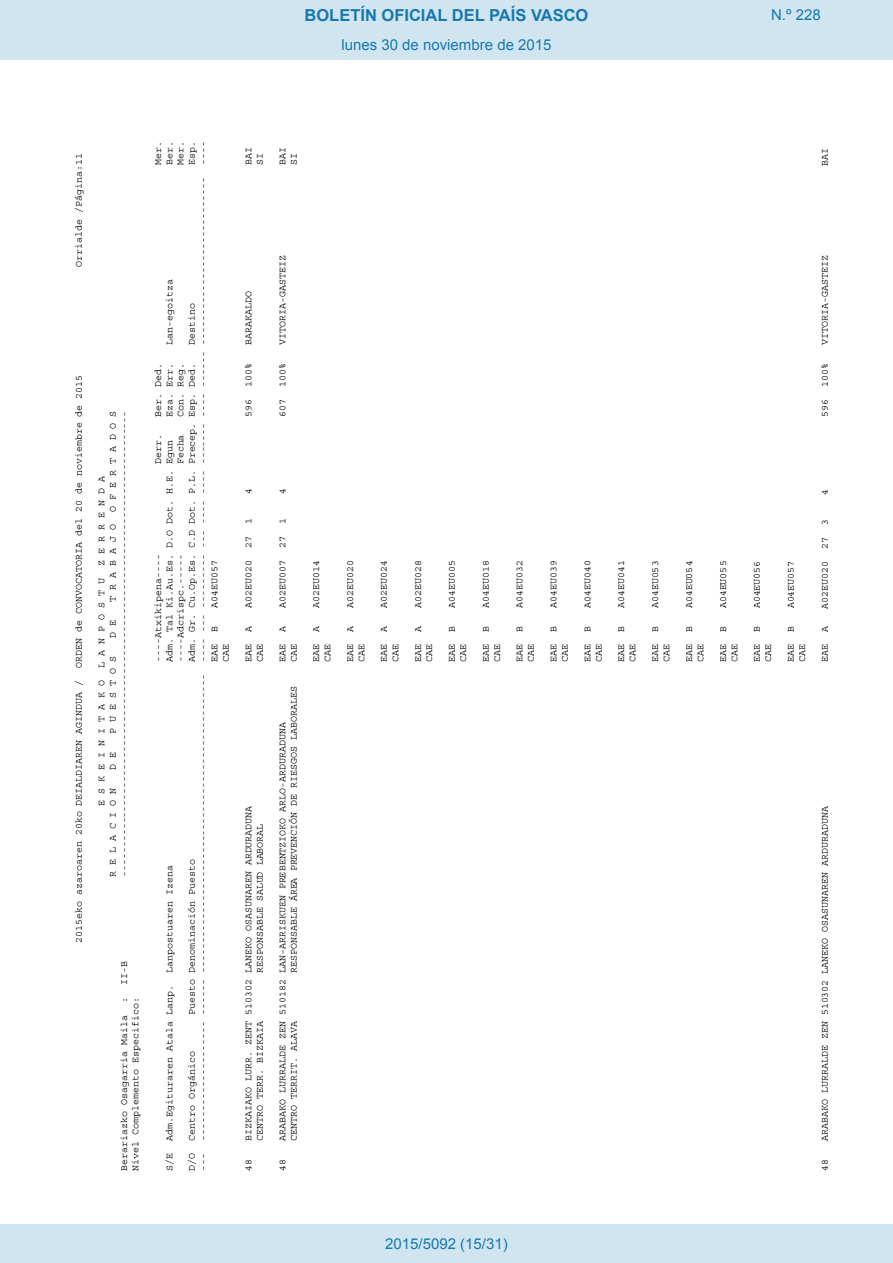
<style>
.page{position:relative;width:893px;height:1263px;background:#fff}
.page>*{position:absolute;margin:0;border:0;box-sizing:border-box;transform-origin:0 0}
.t1{font:700 16.5px "Arial";color:#1879ad}
.Paginacion_Centro{font:15px "Arial";color:#1879ad}
.t2{font:9.9px/11.2px "Courier Std";letter-spacing:.005em;color:#000}
</style>
<div class="page">
<div style="left:0;top:0;width:893px;height:60px;background:#d0e5f0"></div>
<div style="left:0;top:1225px;width:893px;height:38px;background:#d0e5f0"></div>
<h1 class="t1" style="left:305px;top:4px;width:285px">BOLETÍN OFICIAL DEL PAÍS VASCO</h1>
<h2 class="Paginacion_Centro" style="left:771px;top:5px;width:51px">N.º 228</h2>
<h2 class="Paginacion_Centro" style="left:341px;top:35px;width:212px">lunes 30 de noviembre de 2015</h2>
<p class="t2" style="left:73px;top:267px;width:115px;rotate:-90deg">Orrialde /Página:11</p>
<p class="t2" style="left:73px;top:943px;width:570px;rotate:-90deg">2015eko azaroaren 20ko DEIALDIAREN AGINDUA / ORDEN de CONVOCATORIA del 20 de noviembre de 2015</p>
<p class="t2" style="left:107px;top:602px;width:193px;rotate:-90deg">T R A B A J O O F E R T A D O S</p>
<p class="t2" style="left:96px;top:877px;width:403px;text-indent:72px;rotate:-90deg">E S K E I N I T A K O L A N P O S T U Z E R R E N D A<br>R E L A C I O N</p>
<p class="t2" style="left:107px;top:638px;width:19px;rotate:-90deg">D E</p>
<p class="t2" style="left:107px;top:734px;width:79px;rotate:-90deg">P U E S T O S</p>
<p class="t2" style="left:107px;top:770px;width:19px;rotate:-90deg">D E</p>
<p class="t2" style="left:119px;top:877px;width:468px;rotate:-90deg">------------------------------------------------------------------------------</p>
<p class="t2" style="left:119px;top:1170px;width:211px;rotate:-90deg">Berariazko Osagarria Maila : II-B</p>
<p class="t2" style="left:130px;top:1170px;width:175px;rotate:-90deg">Nivel Complemento Especifico:</p>
<p class="t2" style="left:186px;top:165px;width:25px;rotate:-90deg">Esp.</p>
<p class="t2" style="left:198px;top:1171px;width:1031px;rotate:-90deg">--- -------------------- ------ -------------------------------------------------- ---- --- --------- --- ---- ---- ------- ---- ------ ---------------------------- ----</p>
<p class="t2" style="left:152px;top:165px;width:25px;rotate:-90deg">Mer.</p>
<p class="t2" style="left:164px;top:165px;width:25px;rotate:-90deg">Ber.</p>
<p class="t2" style="left:175px;top:165px;width:25px;rotate:-90deg">Mer.</p>
<p class="t2" style="left:164px;top:345px;width:67px;rotate:-90deg">Lan-egoitza</p>
<p class="t2" style="left:186px;top:345px;width:43px;rotate:-90deg">Destino</p>
<p class="t2" style="left:152px;top:417px;width:55px;rotate:-90deg">Ber. Ded.</p>
<p class="t2" style="left:164px;top:417px;width:55px;rotate:-90deg">Eza. Err.</p>
<p class="t2" style="left:175px;top:417px;width:55px;rotate:-90deg">Con. Reg.</p>
<p class="t2" style="left:186px;top:662px;width:301px;rotate:-90deg">Adm. Gr. Cu.Op.Es. C.D Dot. P.L. Precep. Esp. Ded.</p>
<p class="t2" style="left:175px;top:464px;width:31px;rotate:-90deg">Fecha</p>
<p class="t2" style="left:152px;top:464px;width:31px;rotate:-90deg">Derr.</p>
<p class="t2" style="left:164px;top:662px;width:223px;rotate:-90deg">Adm. Tal Ki.Au.Es. D.O Dot. H.E. Egun</p>
<p class="t2" style="left:152px;top:662px;width:109px;rotate:-90deg">----Atxikipena----</p>
<p class="t2" style="left:175px;top:662px;width:109px;rotate:-90deg">----Adcrispc.-----</p>
<p class="t2" style="left:209px;top:608px;width:49px;rotate:-90deg">A04EU057</p>
<p class="t2" style="left:209px;top:662px;width:37px;rotate:-90deg">EAE B</p>
<p class="t2" style="left:220px;top:662px;width:19px;rotate:-90deg">CAE</p>
<p class="t2" style="left:186px;top:1015px;width:157px;rotate:-90deg">Puesto Denominación Puesto</p>
<p class="t2" style="left:164px;top:1170px;width:307px;rotate:-90deg">S/E Adm.Egituraren Atala Lanp. Lanpostuaren Izena</p>
<p class="t2" style="left:186px;top:1170px;width:121px;rotate:-90deg">D/O Centro Orgánico</p>
<p class="t2" style="left:243px;top:165px;width:19px;rotate:-90deg">BAI</p>
<p class="t2" style="left:254px;top:165px;width:13px;rotate:-90deg">SI</p>
<p class="t2" style="left:243px;top:345px;width:55px;rotate:-90deg">BARAKALDO</p>
<p class="t2" style="left:243px;top:417px;width:55px;rotate:-90deg">596 100%</p>
<p class="t2" style="left:243px;top:494px;width:7px;rotate:-90deg">4</p>
<p class="t2" style="left:243px;top:608px;width:91px;rotate:-90deg">A02EU020 27 1</p>
<p class="t2" style="left:243px;top:662px;width:37px;rotate:-90deg">EAE A</p>
<p class="t2" style="left:254px;top:662px;width:19px;rotate:-90deg">CAE</p>
<p class="t2" style="left:243px;top:1141px;width:337px;rotate:-90deg">BIZKAIAKO LURR. ZENT 510302 LANEKO OSASUNAREN ARDURADUNA</p>
<p class="t2" style="left:254px;top:973px;width:151px;rotate:-90deg">RESPONSABLE SALUD LABORAL</p>
<p class="t2" style="left:254px;top:1141px;width:121px;rotate:-90deg">CENTRO TERR. BIZKAIA</p>
<p class="t2" style="left:243px;top:1171px;width:13px;rotate:-90deg">48</p>
<p class="t2" style="left:277px;top:165px;width:19px;rotate:-90deg">BAI</p>
<p class="t2" style="left:288px;top:165px;width:13px;rotate:-90deg">SI</p>
<p class="t2" style="left:277px;top:345px;width:91px;rotate:-90deg">VITORIA-GASTEIZ</p>
<p class="t2" style="left:277px;top:417px;width:55px;rotate:-90deg">607 100%</p>
<p class="t2" style="left:277px;top:494px;width:7px;rotate:-90deg">4</p>
<p class="t2" style="left:277px;top:608px;width:91px;rotate:-90deg">A02EU007 27 1</p>
<p class="t2" style="left:277px;top:662px;width:37px;rotate:-90deg">EAE A</p>
<p class="t2" style="left:288px;top:662px;width:19px;rotate:-90deg">CAE</p>
<p class="t2" style="left:288px;top:973px;width:289px;rotate:-90deg">RESPONSABLE ÁREA PREVENCIÓN DE RIESGOS LABORALES</p>
<p class="t2" style="left:277px;top:1141px;width:420px;rotate:-90deg">ARABAKO LURRALDE ZEN 510182 LAN-ARRISKUEN PREBENTZIOKO ARLO-ARDURADUNA</p>
<p class="t2" style="left:288px;top:1141px;width:121px;rotate:-90deg">CENTRO TERRIT. ALAVA</p>
<p class="t2" style="left:277px;top:1171px;width:13px;rotate:-90deg">48</p>
<p class="t2" style="left:311px;top:608px;width:49px;rotate:-90deg">A02EU014</p>
<p class="t2" style="left:311px;top:662px;width:37px;rotate:-90deg">EAE A</p>
<p class="t2" style="left:322px;top:662px;width:19px;rotate:-90deg">CAE</p>
<p class="t2" style="left:344px;top:608px;width:49px;rotate:-90deg">A02EU020</p>
<p class="t2" style="left:378px;top:608px;width:49px;rotate:-90deg">A02EU024</p>
<p class="t2" style="left:412px;top:608px;width:49px;rotate:-90deg">A02EU028</p>
<p class="t2" style="left:344px;top:662px;width:37px;rotate:-90deg">EAE A</p>
<p class="t2" style="left:356px;top:662px;width:19px;rotate:-90deg">CAE</p>
<p class="t2" style="left:378px;top:662px;width:37px;rotate:-90deg">EAE A</p>
<p class="t2" style="left:390px;top:662px;width:19px;rotate:-90deg">CAE</p>
<p class="t2" style="left:412px;top:662px;width:37px;rotate:-90deg">EAE A</p>
<p class="t2" style="left:424px;top:662px;width:19px;rotate:-90deg">CAE</p>
<p class="t2" style="left:446px;top:608px;width:49px;rotate:-90deg">A04EU005</p>
<p class="t2" style="left:480px;top:608px;width:49px;rotate:-90deg">A04EU018</p>
<p class="t2" style="left:446px;top:662px;width:37px;rotate:-90deg">EAE B</p>
<p class="t2" style="left:457px;top:662px;width:19px;rotate:-90deg">CAE</p>
<p class="t2" style="left:480px;top:662px;width:37px;rotate:-90deg">EAE B</p>
<p class="t2" style="left:491px;top:662px;width:19px;rotate:-90deg">CAE</p>
<p class="t2" style="left:514px;top:608px;width:49px;rotate:-90deg">A04EU032</p>
<p class="t2" style="left:514px;top:662px;width:37px;rotate:-90deg">EAE B</p>
<p class="t2" style="left:525px;top:662px;width:19px;rotate:-90deg">CAE</p>
<p class="t2" style="left:548px;top:608px;width:49px;rotate:-90deg">A04EU039</p>
<p class="t2" style="left:582px;top:608px;width:49px;rotate:-90deg">A04EU040</p>
<p class="t2" style="left:616px;top:608px;width:49px;rotate:-90deg">A04EU041</p>
<p class="t2" style="left:649px;top:608px;width:49px;rotate:-90deg">A04EU053</p>
<p class="t2" style="left:548px;top:662px;width:37px;rotate:-90deg">EAE B</p>
<p class="t2" style="left:559px;top:662px;width:19px;rotate:-90deg">CAE</p>
<p class="t2" style="left:582px;top:662px;width:37px;rotate:-90deg">EAE B</p>
<p class="t2" style="left:593px;top:662px;width:19px;rotate:-90deg">CAE</p>
<p class="t2" style="left:616px;top:662px;width:37px;rotate:-90deg">EAE B</p>
<p class="t2" style="left:627px;top:662px;width:19px;rotate:-90deg">CAE</p>
<p class="t2" style="left:649px;top:662px;width:37px;rotate:-90deg">EAE B</p>
<p class="t2" style="left:661px;top:662px;width:19px;rotate:-90deg">CAE</p>
<p class="t2" style="left:819px;top:166px;width:19px;rotate:-90deg">BAI</p>
<p class="t2" style="left:819px;top:345px;width:91px;rotate:-90deg">VITORIA-GASTEIZ</p>
<p class="t2" style="left:819px;top:417px;width:55px;rotate:-90deg">596 100%</p>
<p class="t2" style="left:819px;top:495px;width:7px;rotate:-90deg">4</p>
<p class="t2" style="left:684px;top:608px;width:49px;rotate:-90deg">A04EU054</p>
<p class="t2" style="left:717px;top:608px;width:49px;rotate:-90deg">A04EU055</p>
<p class="t2" style="left:751px;top:608px;width:49px;rotate:-90deg">A04EU056</p>
<p class="t2" style="left:785px;top:608px;width:49px;rotate:-90deg">A04EU057</p>
<p class="t2" style="left:819px;top:608px;width:91px;rotate:-90deg">A02EU020 27 3</p>
<p class="t2" style="left:684px;top:662px;width:37px;rotate:-90deg">EAE B</p>
<p class="t2" style="left:695px;top:662px;width:19px;rotate:-90deg">CAE</p>
<p class="t2" style="left:717px;top:662px;width:37px;rotate:-90deg">EAE B</p>
<p class="t2" style="left:729px;top:662px;width:19px;rotate:-90deg">CAE</p>
<p class="t2" style="left:751px;top:662px;width:37px;rotate:-90deg">EAE B</p>
<p class="t2" style="left:763px;top:662px;width:19px;rotate:-90deg">CAE</p>
<p class="t2" style="left:785px;top:662px;width:37px;rotate:-90deg">EAE B</p>
<p class="t2" style="left:796px;top:662px;width:19px;rotate:-90deg">CAE</p>
<p class="t2" style="left:819px;top:662px;width:37px;rotate:-90deg">EAE A</p>
<p class="t2" style="left:819px;top:1141px;width:337px;rotate:-90deg">ARABAKO LURRALDE ZEN 510302 LANEKO OSASUNAREN ARDURADUNA</p>
<p class="t2" style="left:819px;top:1171px;width:13px;rotate:-90deg">48</p>
<p class="Paginacion_Centro" style="left:385px;top:1234px;width:124px">2015/5092 (15/31)</p>
</div>
